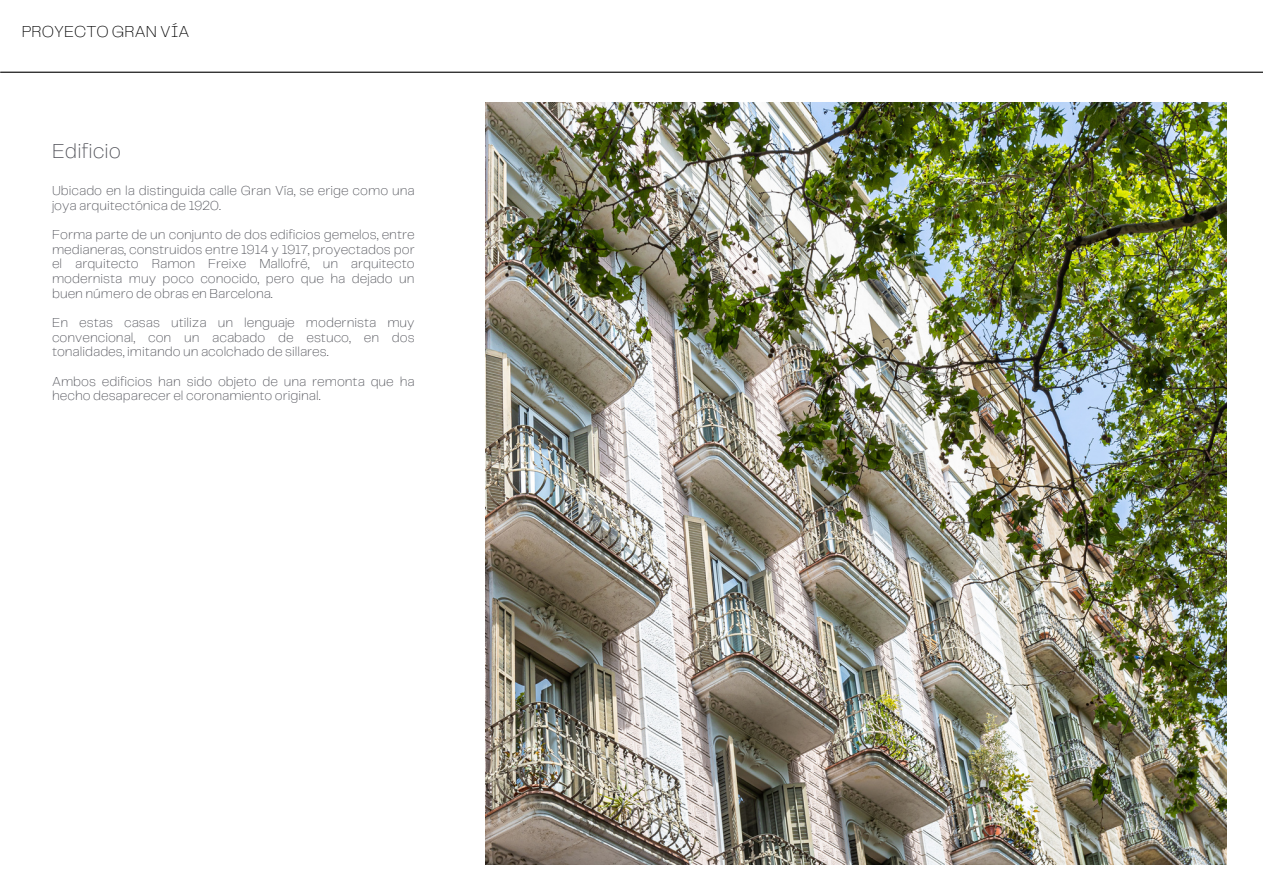
<style>
.page{position:relative;width:1263px;height:894px;background:#fff}
.page>*{position:absolute;margin:0;border:0;box-sizing:border-box;transform-origin:0 0}
.t1{font:200 21px "Telegraf";color:#4f5057}
.t2{font:200 16.5px "Telegraf";color:#000}
.t3{font:200 13.5px/14.7px "Telegraf";color:#4f5057}
</style>
<div class="page">
<img style="left:486px;top:103px;width:740px;height:761px">
<hr style="left:1px;top:72px;width:1262px;height:1px;background:#000">
<p class="t2" style="left:22px;top:25px;width:169px">PROYECTO GRAN VÍA</p>
<p class="t1" style="left:52px;top:142px;width:70px">Edificio</p>
<p class="t3" style="left:52px;top:184px;width:364px">Ubicado en la distinguida calle Gran Vía, se erige como una joya arquitectónica de 1920.</p>
<p class="t3" style="left:52px;top:228px;width:364px;text-align:justify">Forma parte de un conjunto de dos edificios gemelos, entre medianeras, construidos entre 1914 y 1917, proyectados por el arquitecto Ramon Freixe Mallofré, un arquitecto modernista muy poco conocido, pero que ha dejado un buen número de obras en Barcelona.</p>
<p class="t3" style="left:52px;top:316px;width:364px;text-align:justify">En estas casas utiliza un lenguaje modernista muy convencional, con un acabado de estuco, en dos tonalidades, imitando un acolchado de sillares.</p>
<p class="t3" style="left:52px;top:374px;width:364px">Ambos edificios han sido objeto de una remonta que ha hecho desaparecer el coronamiento original.</p>
</div>
